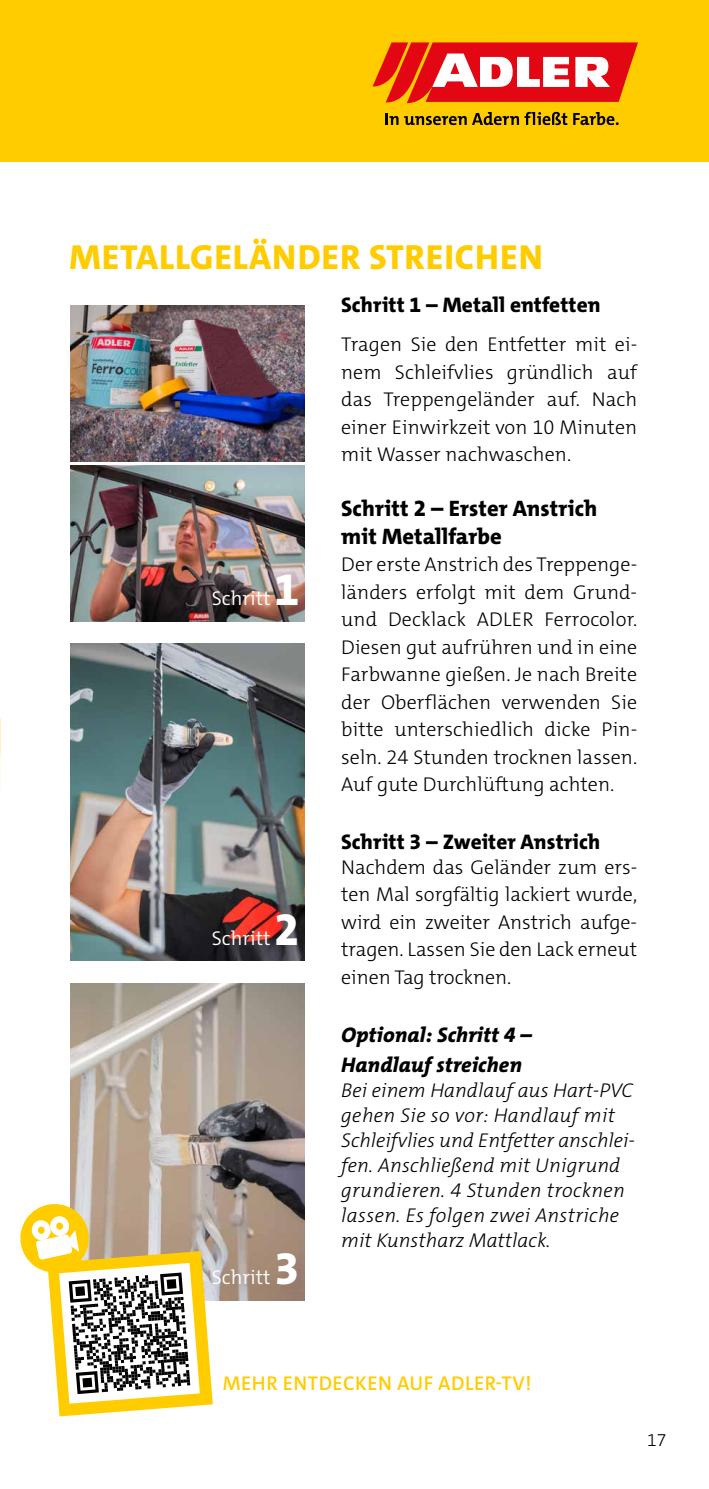
<style>
.page{position:relative;width:709px;height:1489px;background:#fff}
.page>*{position:absolute;margin:0;border:0;box-sizing:border-box;transform-origin:0 0}
.t1{font:800 45px "The Mix C4 s";color:#fff}
.t2{font:800 35px "The Mix C4 s";letter-spacing:.025em;color:#fc0}
.t3{font:800 22.5px/27.5px "The Mix C4 s";letter-spacing:.005em;color:#000}
.t4{font:800 21.25px "The Mix C4 s";letter-spacing:.005em;color:#000}
.t5{font:italic 800 21.25px/30px "The Mix C4 s";letter-spacing:.005em;color:#000}
.t6{font:300 20px/27.5px "The Mix C4 s";letter-spacing:.005em;color:#000;text-align:justify}
.t7{font:italic 300 20px/25px "The Mix C4 s";letter-spacing:.01em;color:#000}
.t8{font:600 20px "The Mix C4 s";letter-spacing:.025em;color:#fc0}
.t9{font:300 20px "The Mix C4 s";color:#fff}
.t10{font:300 17.5px "The Mix C4 s";color:#000}
</style>
<div class="page">
<div style="left:0;top:0;width:709px;height:161px;background:#fc0"></div>
<svg style="left:386px;top:113px;width:12px;height:12px"></svg>
<svg style="left:404px;top:112px;width:163px;height:13px"></svg>
<svg style="left:573px;top:112px;width:45px;height:13px"></svg>
<svg style="left:372px;top:42px;width:266px;height:61px"></svg>
<img style="left:70px;top:465px;width:234px;height:156px">
<img style="left:70px;top:305px;width:234px;height:156px">
<img style="left:70px;top:643px;width:234px;height:317px">
<img style="left:70px;top:983px;width:234px;height:317px">
<div style="left:211px;top:572px;width:99px;height:45px;background:#000;opacity:.05"></div>
<div style="left:211px;top:911px;width:99px;height:46px;background:#000;opacity:.05"></div>
<div style="left:211px;top:1250px;width:97px;height:47px;background:#000;opacity:.05"></div>
<svg style="left:20px;top:1199px;width:201px;height:218px"></svg>
<div style="left:75px;top:1286px;width:10px;height:9px;background:#000"></div>
<div style="left:167px;top:1278px;width:9px;height:10px;background:#000"></div>
<div style="left:82px;top:1377px;width:10px;height:10px;background:#000"></div>
<h2 class="t2" style="left:69px;top:234px;width:475px">METALLGELÄNDER STREICHEN</h2>
<p class="t4" style="left:341px;top:291px;width:261px">Schritt 1 – Metall entfetten</p>
<p class="t6" style="left:341px;top:331px;width:297px">Tragen Sie den Entfetter mit ei&shy;nem Schleifvlies gründlich auf das Treppengeländer auf. Nach einer Einwirkzeit von 10 Minuten mit Wasser nachwaschen.</p>
<p class="t3" style="left:341px;top:495px;width:257px">Schritt 2 – Erster Anstrich mit Metallfarbe</p>
<p class="t6" style="left:341px;top:551px;width:297px">Der erste Anstrich des Treppenge&shy;länders erfolgt mit dem Grund&shy;und Decklack ADLER Ferrocolor.<br>Diesen gut aufrühren und in eine Farbwanne gießen. Je nach Breite der Oberflächen verwenden Sie bitte unterschiedlich dicke Pin&shy;seln. 24 Stunden trocknen lassen.<br>Auf gute Durchlüftung achten.</p>
<p class="t4" style="left:341px;top:828px;width:261px">Schritt 3 – Zweiter Anstrich</p>
<p class="t6" style="left:341px;top:853px;width:297px">Nachdem das Geländer zum ers&shy;ten Mal sorgfältig lackiert wurde, wird ein zweiter Anstrich aufge&shy;tragen. Lassen Sie den Lack erneut einen Tag trocknen.</p>
<p class="t5" style="left:341px;top:1019px;width:192px">Optional: Schritt 4 –<br>Handlauf streichen</p>
<p class="t7" style="left:341px;top:1077px;width:295px">Bei einem Handlauf aus Hart-PVC gehen Sie so vor: Handlauf mit<br>Schleifvlies und Entfetter anschlei&shy;fen. Anschließend mit Unigrund grundieren. 4 Stunden trocknen lassen. Es folgen zwei Anstriche mit Kunstharz Mattlack.</p>
<h1 class="t1" style="left:274px;top:560px;width:26px">1</h1>
<p class="t9" style="left:212px;top:585px;width:60px">Schritt</p>
<h1 class="t1" style="left:274px;top:900px;width:26px">2</h1>
<p class="t9" style="left:212px;top:925px;width:60px">Schritt</p>
<h1 class="t1" style="left:274px;top:1240px;width:26px">3</h1>
<p class="t9" style="left:212px;top:1264px;width:60px">Schritt</p>
<p class="t8" style="left:223px;top:1370px;width:310px">MEHR ENTDECKEN AUF ADLER-TV!</p>
<p class="t10" style="left:647px;top:1429px;width:21px">17</p>
</div>
